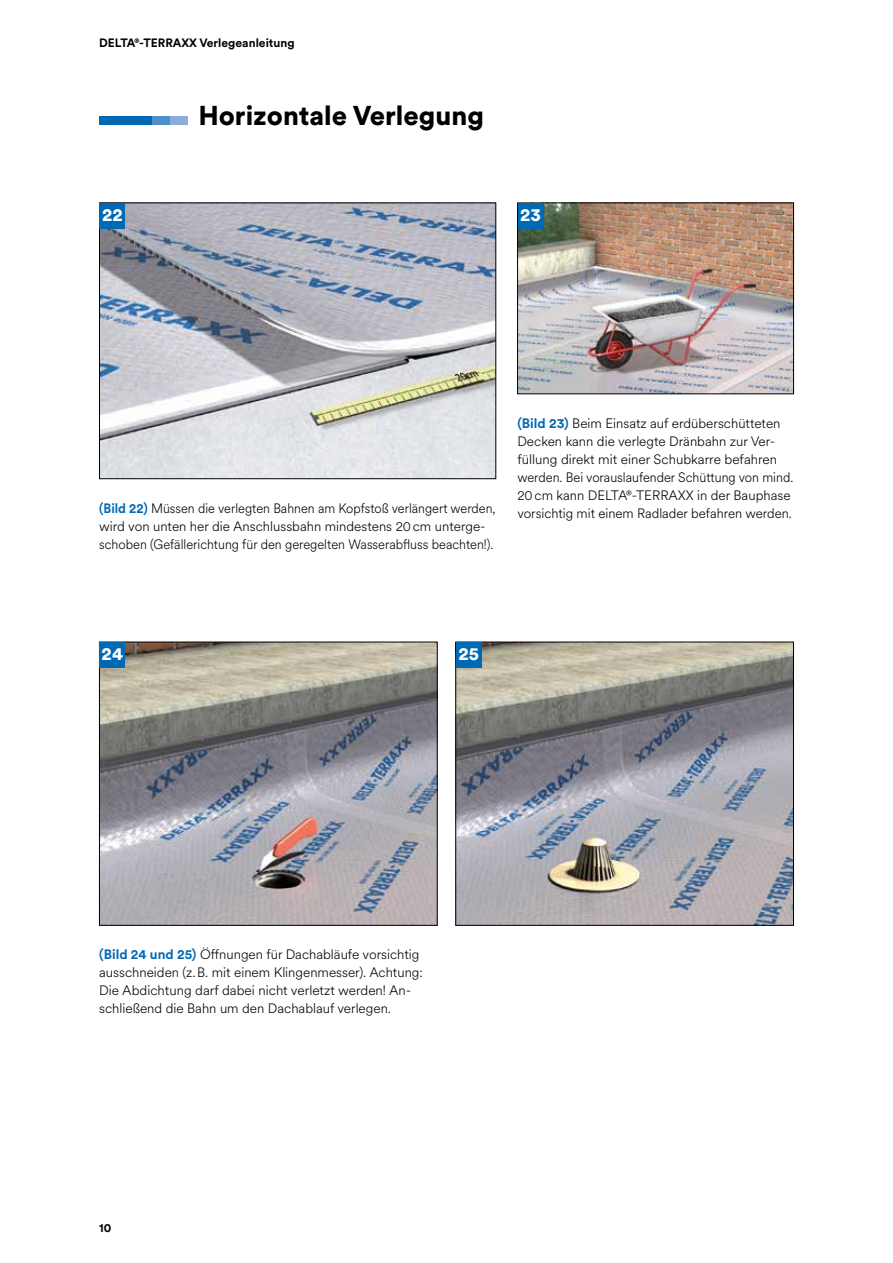
<style>
.page{position:relative;width:893px;height:1263px;background:#fff}
.page>*{position:absolute;margin:0;border:0;box-sizing:border-box;transform-origin:0 0}
.t1{font:900 27px "Circular XX";color:#000}
.t2{font:900 18px "Circular XX";color:#fff}
.t3{font:300 13.5px/18px "Circular XX";color:#000}
.t4{font:300 13.5px/18px "Circular XX";color:#000;scale:.95 1}
.t5{font:700 12px "Circular XX";color:#000}
.s1{font-weight:700;color:#0069b4}
</style>
<div class="page">
<img style="left:101px;top:205px;width:393px;height:272px">
<div style="left:99px;top:203px;width:397px;height:276px;border:1px solid #000"></div>
<img style="left:519px;top:205px;width:273px;height:187px">
<div style="left:517px;top:203px;width:277px;height:191px;border:1px solid #000"></div>
<img style="left:101px;top:644px;width:334px;height:279px">
<img style="left:458px;top:644px;width:334px;height:279px">
<div style="left:99px;top:116px;width:53px;height:9px;background:#0069b4"></div>
<div style="left:152px;top:116px;width:18px;height:9px;background:#4f8fcd"></div>
<div style="left:170px;top:116px;width:17px;height:9px;background:#8baddc"></div>
<div style="left:100px;top:203px;width:25px;height:26px;background:#0069b4"></div>
<div style="left:518px;top:203px;width:25px;height:26px;background:#0069b4"></div>
<div style="left:100px;top:642px;width:25px;height:26px;background:#0069b4"></div>
<div style="left:456px;top:642px;width:25px;height:26px;background:#0069b4"></div>
<p class="t5" style="left:99px;top:34px;width:197px">DELTA®-TERRAXX Verlegeanleitung</p>
<h1 class="t1" style="left:198px;top:96px;width:287px">Horizontale Verlegung</h1>
<h2 class="t2" style="left:102px;top:202px;width:22px">22</h2>
<h2 class="t2" style="left:520px;top:202px;width:22px">23</h2>
<p class="t4" style="left:99px;top:499px;width:419px"><span class="s1">(Bild 22)</span> Müssen die verlegten Bahnen am Kopfstoß verlängert werden, wird von unten her die Anschlussbahn mindestens 20cm unterge&shy;schoben (Gefällerichtung für den geregelten Wasserabfluss beachten!).</p>
<p class="t3" style="left:517px;top:413px;width:277px"><span class="s1">(Bild 23)</span> Beim Einsatz auf erdüberschütteten Decken kann die verlegte Dränbahn zur Ver&shy;füllung direkt mit einer Schubkarre befahren werden. Bei vorauslaufender Schüttung von mind.<br>20cm kann DELTA®-TERRAXX in der Bauphase vorsichtig mit einem Radlader befahren werden.</p>
<h2 class="t2" style="left:102px;top:641px;width:23px">24</h2>
<h2 class="t2" style="left:458px;top:641px;width:22px">25</h2>
<p class="t3" style="left:99px;top:944px;width:325px"><span class="s1">(Bild 24 und 25)</span> Öffnungen für Dachabläufe vorsichtig ausschneiden (z.B. mit einem Klingenmesser). Achtung:<br>Die Abdichtung darf dabei nicht verletzt werden! An&shy;schließend die Bahn um den Dachablauf verlegen.</p>
<p class="t5" style="left:99px;top:1219px;width:14px">10</p>
</div>
